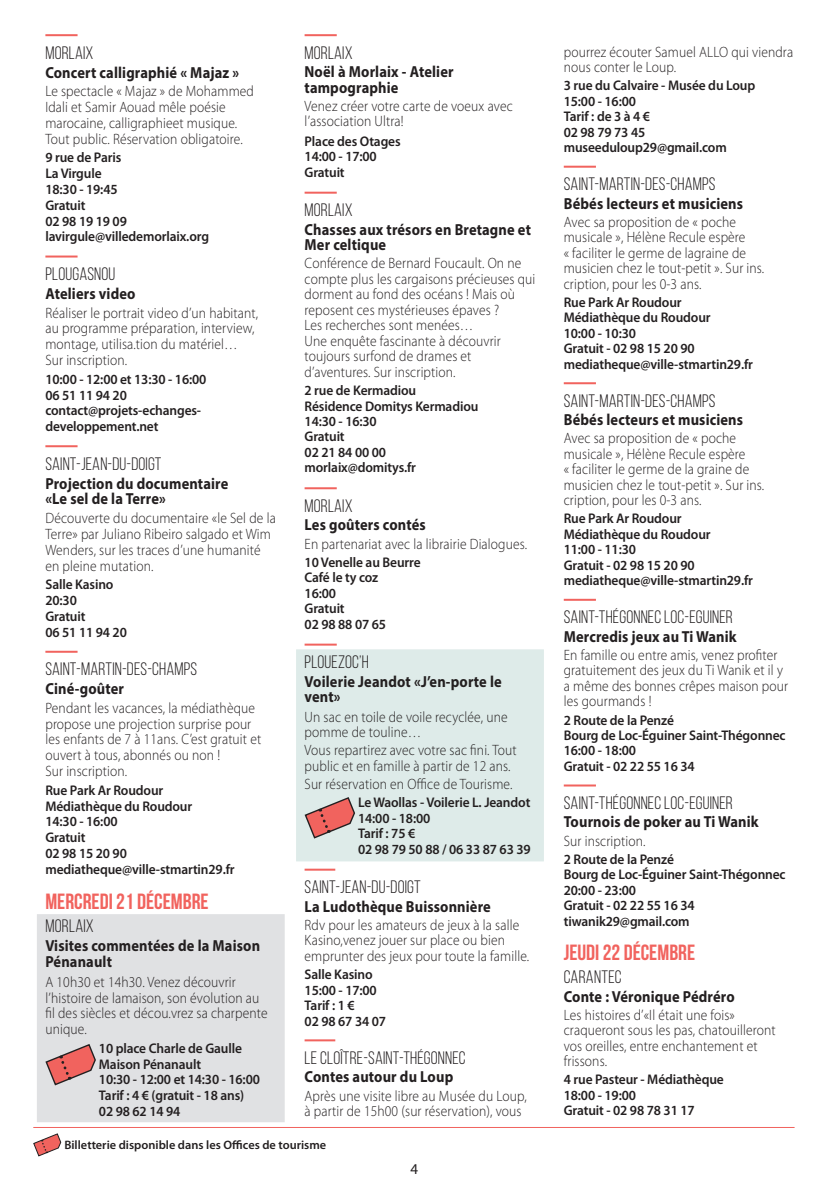
<style>
.page{position:relative;width:840px;height:1191px;background:#fff}
.page>*{position:absolute;margin:0;border:0;box-sizing:border-box;transform-origin:0 0}
.t1{font:700 22px "Bebas Neue";color:#f1635e}
.t2{font:18px "Bebas Neue";letter-spacing:.01em;color:#231f20}
.t3{font:700 16px/15.4px "Myriad Pro";letter-spacing:.01em;color:#231f20;scale:.9 1}
.t4{font:300 15px/15.4px "Myriad Pro";letter-spacing:.01em;color:#231f20;scale:.9 1}
.t5{font:15px "Myriad Pro";color:#231f20}
.t6{font:600 14px/15.4px "Myriad Pro";letter-spacing:-.01em;color:#231f20;scale:.96 1}
.t7{font:600 12.2px "Myriad Pro";color:#231f20}
</style>
<div class="page">
<svg style="left:33px;top:1133px;width:28px;height:23px"></svg>
<hr style="left:33px;top:1127px;width:761px;height:1px;background:#f1635e">
<hr style="left:45px;top:34px;width:32px;height:2px;background:#f1635e">
<hr style="left:45px;top:255px;width:32px;height:2px;background:#f1635e">
<hr style="left:45px;top:445px;width:32px;height:2px;background:#f1635e">
<hr style="left:45px;top:651px;width:32px;height:2px;background:#f1635e">
<div style="left:37px;top:914px;width:247px;height:208px;background:#e0e1e3"></div>
<svg style="left:45px;top:1044px;width:51px;height:42px"></svg>
<hr style="left:304px;top:34px;width:32px;height:2px;background:#f1635e">
<hr style="left:304px;top:192px;width:32px;height:2px;background:#f1635e">
<hr style="left:304px;top:487px;width:32px;height:2px;background:#f1635e">
<hr style="left:304px;top:643px;width:32px;height:2px;background:#f1635e">
<div style="left:296px;top:649px;width:247px;height:212px;background:#deebe9"></div>
<hr style="left:304px;top:868px;width:31px;height:2px;background:#f1635e">
<hr style="left:304px;top:1039px;width:31px;height:2px;background:#f1635e">
<svg style="left:304px;top:797px;width:51px;height:42px"></svg>
<hr style="left:563px;top:166px;width:32px;height:2px;background:#f1635e">
<hr style="left:563px;top:382px;width:32px;height:2px;background:#f1635e">
<hr style="left:563px;top:599px;width:32px;height:2px;background:#f1635e">
<hr style="left:563px;top:784px;width:32px;height:2px;background:#f1635e">
<p class="t2" style="left:45px;top:43px;width:50px">MORLAIX</p>
<p class="t3" style="left:45px;top:64px;width:217px">Concert calligraphié « Majaz »</p>
<p class="t4" style="left:45px;top:84px;width:233px">Le spectacle « Majaz » de Mohammed Idali et Samir Aouad mêle poésie marocaine, calligraphieet musique.<br>Tout public. Réservation obligatoire.</p>
<p class="t6" style="left:45px;top:150px;width:172px">9 rue de Paris<br>La Virgule<br>18:30 - 19:45<br>Gratuit<br>02 98 19 19 09 lavirgule@villedemorlaix.org</p>
<p class="t2" style="left:45px;top:264px;width:71px">PLOUGASNOU</p>
<p class="t3" style="left:45px;top:285px;width:102px">Ateliers video</p>
<p class="t4" style="left:45px;top:305px;width:238px">Réaliser le portrait video d’un habitant, au programme préparation, interview, montage, utilisa.tion du matériel… Sur inscription.</p>
<p class="t6" style="left:45px;top:371px;width:169px">10:00 - 12:00 et 13:30 - 16:00<br>06 51 11 94 20 contact@projets-echanges&shy;developpement.net</p>
<p class="t2" style="left:45px;top:454px;width:118px">SAINT-JEAN-DU-DOIGT</p>
<p class="t3" style="left:45px;top:475px;width:205px">Projection du documentaire «Le sel de la Terre»</p>
<p class="t4" style="left:45px;top:510px;width:257px">Découverte du documentaire «le Sel de la Terre» par Juliano Ribeiro salgado et Wim Wenders, sur les traces d’une humanité en pleine mutation.</p>
<p class="t6" style="left:45px;top:577px;width:86px">Salle Kasino<br>20:30<br>Gratuit<br>06 51 11 94 20</p>
<p class="t2" style="left:45px;top:659px;width:153px">SAINT-MARTIN-DES-CHAMPS</p>
<p class="t3" style="left:45px;top:680px;width:89px">Ciné-goûter</p>
<p class="t4" style="left:45px;top:700px;width:241px">Pendant les vacances, la médiathèque propose une projection surprise pour les enfants de 7 à 11ans. C’est gratuit et ouvert à tous, abonnés ou non !<br>Sur inscription.</p>
<p class="t6" style="left:45px;top:782px;width:198px">Rue Park Ar Roudour<br>Médiathèque du Roudour<br>14:30 - 16:00<br>Gratuit<br>02 98 15 20 90 mediatheque@ville-stmartin29.fr</p>
<h1 class="t1" style="left:45px;top:889px;width:165px">MERCREDI 21 DÉCEMBRE</h1>
<p class="t2" style="left:45px;top:916px;width:50px">MORLAIX</p>
<p class="t3" style="left:45px;top:937px;width:240px">Visites commentées de la Maison<br>Pénanault</p>
<p class="t4" style="left:45px;top:974px;width:248px">A 10h30 et 14h30. Venez découvrir l’histoire de lamaison, son évolution au fil des siècles et décou.vrez sa charpente unique.</p>
<p class="t6" style="left:99px;top:1040px;width:169px">10 place Charle de Gaulle<br>Maison Pénanault<br>10:30 - 12:00 et 14:30 - 16:00<br>Tarif : 4 € (gratuit - 18 ans)<br>02 98 62 14 94</p>
<p class="t2" style="left:304px;top:43px;width:50px">MORLAIX</p>
<p class="t3" style="left:304px;top:64px;width:167px">Noël à Morlaix - Atelier tampographie</p>
<p class="t4" style="left:304px;top:98px;width:233px">Venez créer votre carte de voeux avec l’association Ultra!</p>
<p class="t6" style="left:304px;top:134px;width:101px">Place des Otages<br>14:00 - 17:00<br>Gratuit</p>
<p class="t2" style="left:304px;top:200px;width:50px">MORLAIX</p>
<p class="t3" style="left:304px;top:221px;width:253px">Chasses aux trésors en Bretagne et<br>Mer celtique</p>
<p class="t4" style="left:304px;top:256px;width:258px">Conférence de Bernard Foucault. On ne compte plus les cargaisons précieuses qui dorment au fond des océans ! Mais où reposent ces mystérieuses épaves ?<br>Les recherches sont menées…<br>Une enquête fascinante à découvrir toujours surfond de drames et d’aventures. Sur inscription.</p>
<p class="t6" style="left:304px;top:383px;width:182px">2 rue de Kermadiou<br>Résidence Domitys Kermadiou<br>14:30 - 16:30<br>Gratuit<br>02 21 84 00 00 morlaix@domitys.fr</p>
<p class="t2" style="left:304px;top:496px;width:50px">MORLAIX</p>
<p class="t3" style="left:304px;top:516px;width:136px">Les goûters contés</p>
<p class="t4" style="left:304px;top:536px;width:248px">En partenariat avec la librairie Dialogues.</p>
<p class="t6" style="left:304px;top:554px;width:122px">10 Venelle au Beurre<br>Café le ty coz<br>16:00<br>Gratuit<br>02 98 88 07 65</p>
<p class="t2" style="left:304px;top:652px;width:66px">PLOUEZOC’H</p>
<p class="t3" style="left:304px;top:673px;width:220px">Voilerie Jeandot «J’en-porte le vent»</p>
<p class="t4" style="left:304px;top:709px;width:227px">Un sac en toile de voile recyclée, une pomme de touline…</p>
<p class="t4" style="left:304px;top:743px;width:237px">Vous repartirez avec votre sac fini. Tout public et en famille à partir de 12 ans.</p>
<p class="t4" style="left:304px;top:776px;width:232px">Sur réservation en Office de Tourisme.</p>
<p class="t6" style="left:358px;top:795px;width:181px">Le Waollas - Voilerie L. Jeandot<br>14:00 - 18:00<br>Tarif : 75 €<br>02 98 79 50 88 / 06 33 87 63 39</p>
<p class="t2" style="left:304px;top:877px;width:118px">SAINT-JEAN-DU-DOIGT</p>
<p class="t3" style="left:304px;top:898px;width:208px">La Ludothèque Buissonnière</p>
<p class="t4" style="left:304px;top:917px;width:251px">Rdv pour les amateurs de jeux à la salle<br>Kasino,venez jouer sur place ou bien emprunter des jeux pour toute la famille.</p>
<p class="t6" style="left:304px;top:967px;width:86px">Salle Kasino<br>15:00 - 17:00<br>Tarif : 1 €<br>02 98 67 34 07</p>
<p class="t2" style="left:304px;top:1048px;width:162px">LE CLOÎTRE-SAINT-THÉGONNEC</p>
<p class="t3" style="left:304px;top:1068px;width:167px">Contes autour du Loup</p>
<p class="t4" style="left:304px;top:1088px;width:248px">Après une visite libre au Musée du Loup, à partir de 15h00 (sur réservation), vous</p>
<p class="t7" style="left:64px;top:1137px;width:263px">Billetterie disponible dans les Offices de tourisme</p>
<p class="t5" style="left:410px;top:1159px;width:9px">4</p>
<p class="t4" style="left:563px;top:44px;width:256px">pourrez écouter Samuel ALLO qui viendra nous conter le Loup.</p>
<p class="t6" style="left:563px;top:78px;width:201px">3 rue du Calvaire - Musée du Loup<br>15:00 - 16:00<br>Tarif : de 3 à 4 €<br>02 98 79 73 45 museeduloup29@gmail.com</p>
<p class="t2" style="left:563px;top:174px;width:153px">SAINT-MARTIN-DES-CHAMPS</p>
<p class="t3" style="left:563px;top:195px;width:201px">Bébés lecteurs et musiciens</p>
<p class="t4" style="left:563px;top:214px;width:224px">Avec sa proposition de « poche musicale », Hélène Recule espère<br>« faciliter le germe de lagraine de musicien chez le tout-petit ». Sur ins. cription, pour les 0-3 ans.</p>
<p class="t6" style="left:563px;top:295px;width:198px">Rue Park Ar Roudour<br>Médiathèque du Roudour<br>10:00 - 10:30<br>Gratuit - 02 98 15 20 90 mediatheque@ville-stmartin29.fr</p>
<p class="t2" style="left:563px;top:391px;width:153px">SAINT-MARTIN-DES-CHAMPS</p>
<p class="t3" style="left:563px;top:411px;width:201px">Bébés lecteurs et musiciens</p>
<p class="t4" style="left:563px;top:431px;width:224px">Avec sa proposition de « poche musicale », Hélène Recule espère<br>« faciliter le germe de la graine de musicien chez le tout-petit ». Sur ins. cription, pour les 0-3 ans.</p>
<p class="t6" style="left:563px;top:511px;width:198px">Rue Park Ar Roudour<br>Médiathèque du Roudour<br>11:00 - 11:30<br>Gratuit - 02 98 15 20 90 mediatheque@ville-stmartin29.fr</p>
<p class="t2" style="left:563px;top:607px;width:170px">SAINT-THÉGONNEC LOC-EGUINER</p>
<p class="t3" style="left:563px;top:628px;width:193px">Mercredis jeux au Ti Wanik</p>
<p class="t4" style="left:563px;top:647px;width:251px">En famille ou entre amis, venez profiter gratuitement des jeux du Ti Wanik et il y a même des bonnes crêpes maison pour les gourmands !</p>
<p class="t6" style="left:563px;top:712px;width:232px">2 Route de la Penzé<br>Bourg de Loc-Éguiner Saint-Thégonnec<br>16:00 - 18:00<br>Gratuit - 02 22 55 16 34</p>
<p class="t2" style="left:563px;top:793px;width:170px">SAINT-THÉGONNEC LOC-EGUINER</p>
<p class="t3" style="left:563px;top:814px;width:218px">Tournois de poker au Ti Wanik</p>
<p class="t4" style="left:563px;top:833px;width:92px">Sur inscription.</p>
<p class="t6" style="left:563px;top:851px;width:232px">2 Route de la Penzé<br>Bourg de Loc-Éguiner Saint-Thégonnec<br>20:00 - 23:00<br>Gratuit - 02 22 55 16 34 tiwanik29@gmail.com</p>
<h1 class="t1" style="left:563px;top:940px;width:133px">JEUDI 22 DÉCEMBRE</h1>
<p class="t2" style="left:563px;top:967px;width:59px">CARANTEC</p>
<p class="t3" style="left:563px;top:988px;width:191px">Conte : Véronique Pédréro</p>
<p class="t4" style="left:563px;top:1007px;width:237px">Les histoires d’«Il était une fois» craqueront sous les pas, chatouilleront vos oreilles, entre enchantement et frissons.</p>
<p class="t6" style="left:563px;top:1072px;width:168px">4 rue Pasteur - Médiathèque<br>18:00 - 19:00<br>Gratuit - 02 98 78 31 17</p>
</div>
